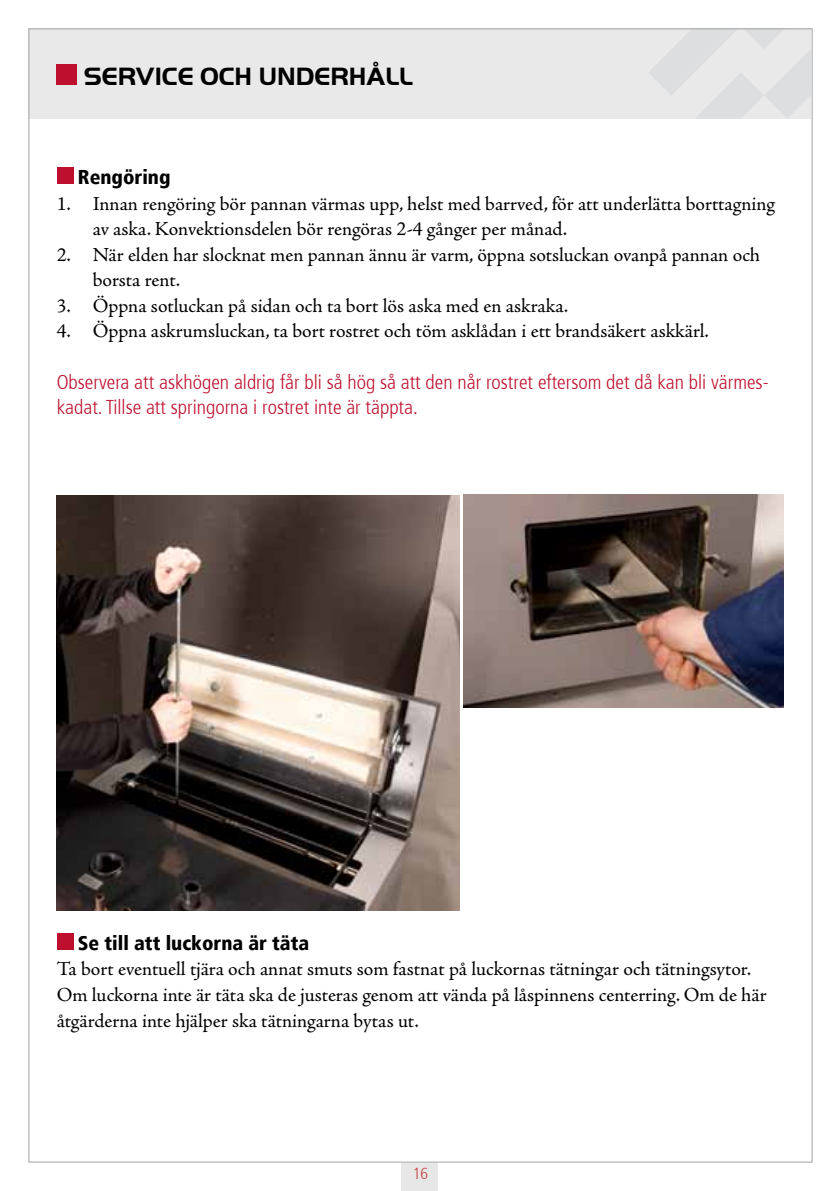
<style>
.page{position:relative;width:840px;height:1191px;background:#fff}
.page>*{position:absolute;margin:0;border:0;box-sizing:border-box;transform-origin:0 0}
.t1{font:700 26px "Handel Gothic LT";color:#000}
.t2{font:20px/25.6px "Adobe Jenson Pro";color:#000}
.t3{font:300 condensed 20px/25.6px "Frutiger";color:#be0f2e}
.t4{font:900 condensed 20px "Frutiger";color:#000}
.t5{font:300 condensed 16px "Frutiger";color:#c74041}
</style>
<div class="page">
<div style="left:401px;top:1163px;width:37px;height:28px;background:#e7e7e8"></div>
<div style="left:28px;top:28px;width:782px;height:91px;background:#e9e9ea"></div>
<svg style="left:649px;top:30px;width:161px;height:88px"></svg>
<img style="left:57px;top:496px;width:402px;height:414px">
<img style="left:463px;top:495px;width:319px;height:212px">
<div style="left:57px;top:168px;width:16px;height:16px;background:#be0f2e"></div>
<div style="left:57px;top:933px;width:16px;height:17px;background:#be0f2e"></div>
<div style="left:57px;top:65px;width:20px;height:20px;background:#be0f2e"></div>
<h1 class="t1" style="left:84px;top:61px;width:330px">SERVICE OCH UNDERHÅLL</h1>
<p class="t4" style="left:78px;top:165px;width:94px">Rengöring</p>
<p class="t2" style="left:93px;top:191px;width:683px;text-indent:-36px">1. Innan rengöring bör pannan värmas upp, helst med barrved, för att underlätta borttagning av aska. Konvektionsdelen bör rengöras 2-4 gånger per månad.</p>
<p class="t2" style="left:93px;top:242px;width:668px;text-indent:-36px">2. När elden har slocknat men pannan ännu är varm, öppna sotsluckan ovanpå pannan och borsta rent.</p>
<p class="t2" style="left:57px;top:293px;width:513px">3. Öppna sotluckan på sidan och ta bort lös aska med en askraka.</p>
<p class="t2" style="left:57px;top:319px;width:653px">4. Öppna askrumsluckan, ta bort rostret och töm asklådan i ett brandsäkert askkärl.</p>
<p class="t3" style="left:57px;top:369px;width:713px">Observera att askhögen aldrig får bli så hög så att den når rostret eftersom det då kan bli värmes&shy;kadat. Tillse att springorna i rostret inte är täppta.</p>
<p class="t4" style="left:78px;top:931px;width:233px">Se till att luckorna är täta</p>
<p class="t2" style="left:57px;top:956px;width:711px">Ta bort eventuell tjära och annat smuts som fastnat på luckornas tätningar och tätningsytor.<br>Om luckorna inte är täta ska de justeras genom att vända på låspinnens centerring. Om de här åtgärderna inte hjälper ska tätningarna bytas ut.</p>
<p class="t5" style="left:412px;top:1164px;width:17px">16</p>
</div>
